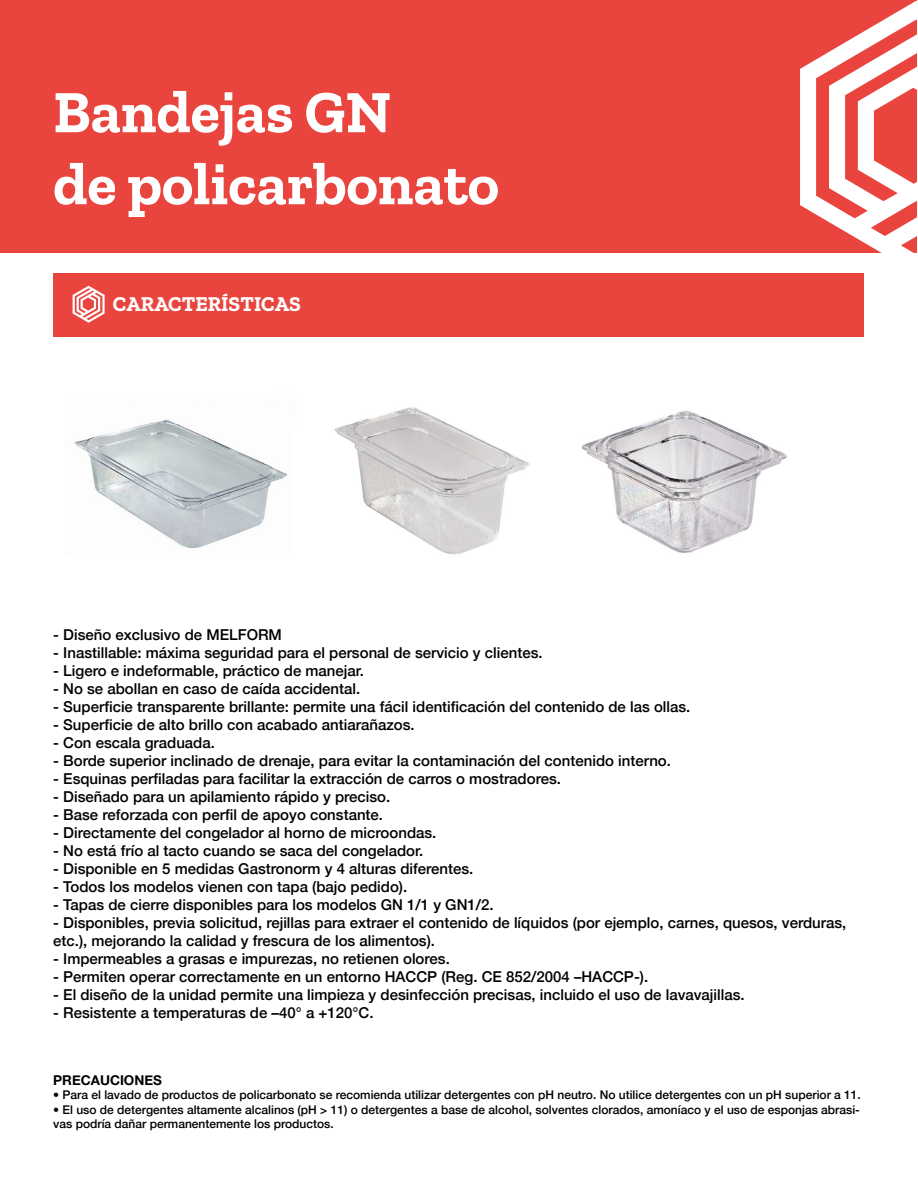
<style>
.page{position:relative;width:918px;height:1188px;background:#fff}
.page>*{position:absolute;margin:0;border:0;box-sizing:border-box;transform-origin:0 0}
.t1{font:700 60px/72px "Zilla Slab";color:#fff}
.t2{font:700 21px "Zilla Slab";color:#fff}
.t3{font:500 15px/18px "Helvetica Neue";color:#000}
.t4{font:700 13.5px "Helvetica Neue";color:#000}
.t5{font:500 12px/14.4px "Helvetica Neue";color:#000}
</style>
<div class="page">
<div style="left:1px;top:1px;width:916px;height:252px;background:#e9453e"></div>
<svg style="left:800px;top:1px;width:117px;height:252px"></svg>
<div style="left:53px;top:273px;width:811px;height:64px;background:#e9453e"></div>
<svg style="left:73px;top:286px;width:32px;height:37px"></svg>
<img style="left:74px;top:407px;width:713px;height:148px">
<h1 class="t1" style="left:53px;top:76px;width:447px">Bandejas GN<br>de policarbonato</h1>
<h2 class="t2" style="left:113px;top:292px;width:189px">CARACTERÍSTICAS</h2>
<p class="t3" style="left:53px;top:625px;width:230px">- Diseño exclusivo de MELFORM</p>
<p class="t3" style="left:53px;top:643px;width:491px">- Inastillable: máxima seguridad para el personal de servicio y clientes.</p>
<p class="t3" style="left:53px;top:661px;width:312px">- Ligero e indeformable, práctico de manejar.</p>
<p class="t3" style="left:53px;top:679px;width:309px">- No se abollan en caso de caída accidental.</p>
<p class="t3" style="left:53px;top:697px;width:639px">- Superficie transparente brillante: permite una fácil identificación del contenido de las ollas.</p>
<p class="t3" style="left:53px;top:715px;width:363px">- Superficie de alto brillo con acabado antiarañazos.</p>
<p class="t3" style="left:53px;top:733px;width:163px">- Con escala graduada.</p>
<p class="t3" style="left:53px;top:751px;width:619px">- Borde superior inclinado de drenaje, para evitar la contaminación del contenido interno.</p>
<p class="t3" style="left:53px;top:769px;width:509px">- Esquinas perfiladas para facilitar la extracción de carros o mostradores.</p>
<p class="t3" style="left:53px;top:787px;width:339px">- Diseñado para un apilamiento rápido y preciso.</p>
<p class="t3" style="left:53px;top:805px;width:331px">- Base reforzada con perfil de apoyo constante.</p>
<p class="t3" style="left:53px;top:823px;width:385px">- Directamente del congelador al horno de microondas.</p>
<p class="t3" style="left:53px;top:841px;width:371px">- No está frío al tacto cuando se saca del congelador.</p>
<p class="t3" style="left:53px;top:859px;width:422px">- Disponible en 5 medidas Gastronorm y 4 alturas diferentes.</p>
<p class="t3" style="left:53px;top:877px;width:356px">- Todos los modelos vienen con tapa (bajo pedido).</p>
<p class="t3" style="left:53px;top:895px;width:442px">- Tapas de cierre disponibles para los modelos GN 1/1 y GN1/2.</p>
<p class="t3" style="left:53px;top:913px;width:795px">- Disponibles, previa solicitud, rejillas para extraer el contenido de líquidos (por ejemplo, carnes, quesos, verduras, etc.), mejorando la calidad y frescura de los alimentos).</p>
<p class="t3" style="left:53px;top:949px;width:398px">- Impermeables a grasas e impurezas, no retienen olores.</p>
<p class="t3" style="left:53px;top:967px;width:596px">- Permiten operar correctamente en un entorno HACCP (Reg. CE 852/2004 –HACCP-).</p>
<p class="t3" style="left:53px;top:985px;width:693px">- El diseño de la unidad permite una limpieza y desinfección precisas, incluido el uso de lavavajillas.</p>
<p class="t3" style="left:53px;top:1003px;width:322px">- Resistente a temperaturas de –40° a +120°C.</p>
<p class="t4" style="left:53px;top:1070px;width:110px">PRECAUCIONES</p>
<p class="t5" style="left:53px;top:1087px;width:809px">• Para el lavado de productos de policarbonato se recomienda utilizar detergentes con pH neutro. No utilice detergentes con un pH superior a 11.</p>
<p class="t5" style="left:53px;top:1101px;width:808px">• El uso de detergentes altamente alcalinos (pH &gt; 11) o detergentes a base de alcohol, solventes clorados, amoníaco y el uso de esponjas abrasi&shy;vas podría dañar permanentemente los productos.</p>
</div>
